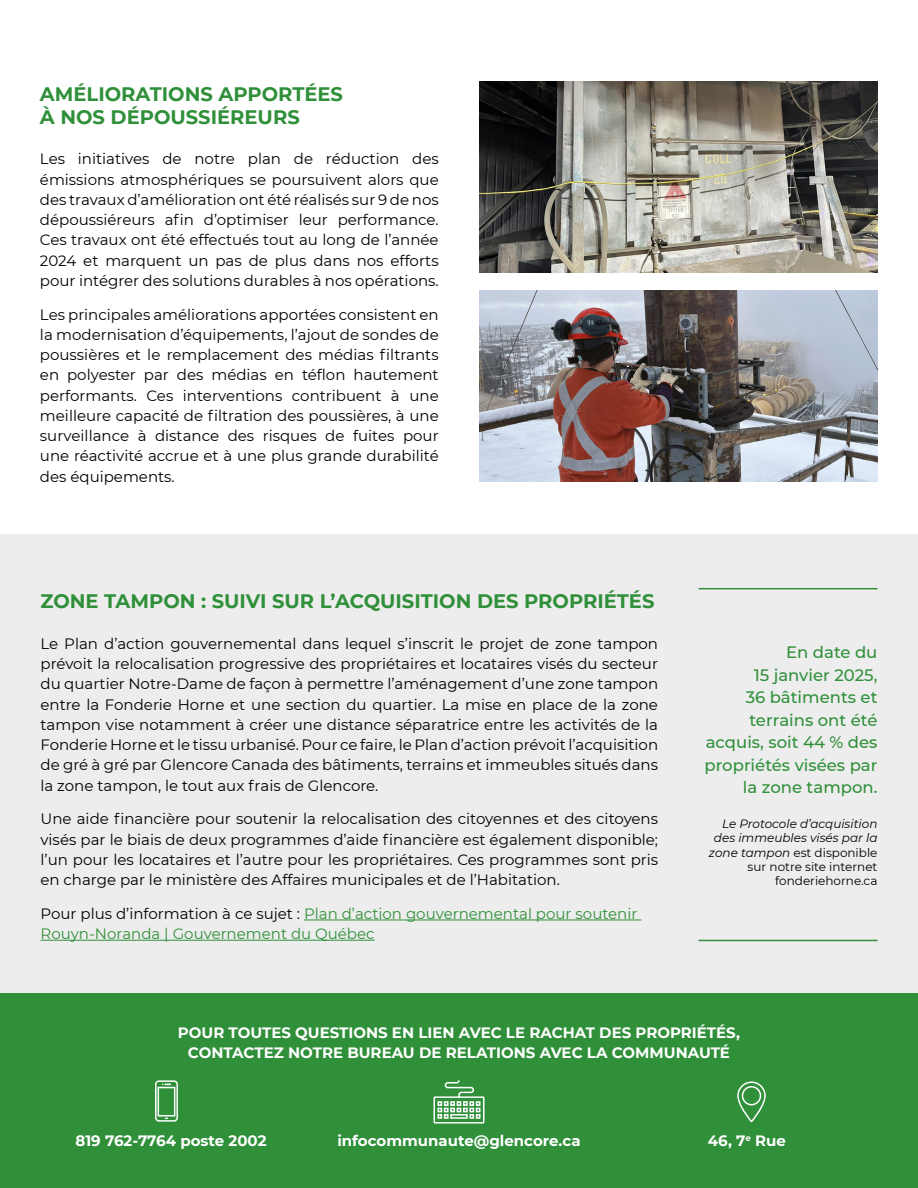
<style>
.page{position:relative;width:918px;height:1188px;background:#fff}
.page>*{position:absolute;margin:0;border:0;box-sizing:border-box;transform-origin:0 0}
.Titres{font:700 19.5px/23.4px "Montserrat";color:#30903a}
.courant{font:500 16.5px/22.5px "Montserrat";color:#30903a;text-align:right}
.courant-2{font:15px/20.2px "Montserrat";color:#000;text-align:justify}
.courant-3{font:700 15px/20.2px "Montserrat";color:#fff;text-align:center}
.courant-4{font:15px/20.2px "Montserrat";color:#30903a}
.courant-5{font:italic 12px/14.4px "Montserrat";color:#000;text-align:right}
.s1{color:#000}
.s2{font-style:normal}
</style>
<div class="page">
<div style="left:0;top:534px;width:918px;height:654px;background:#ededed"></div>
<div style="left:0;top:994px;width:918px;height:194px;background:#30903a"></div>
<svg style="left:737px;top:1081px;width:29px;height:42px"></svg>
<svg style="left:433px;top:1080px;width:52px;height:44px"></svg>
<svg style="left:155px;top:1080px;width:23px;height:42px"></svg>
<img style="left:479px;top:291px;width:399px;height:191px">
<hr style="left:304px;top:920px;width:337px;height:1px;background:#30903a">
<hr style="left:40px;top:940px;width:335px;height:1px;background:#30903a">
<hr style="left:699px;top:588px;width:179px;height:1px;background:#30903a">
<hr style="left:699px;top:940px;width:179px;height:1px;background:#30903a">
<img style="left:479px;top:82px;width:399px;height:191px">
<p class="Titres" style="left:40px;top:81px;width:305px">AMÉLIORATIONS APPORTÉES<br>À NOS DÉPOUSSIÉREURS</p>
<p class="courant-2" style="left:40px;top:148px;width:400px">Les initiatives de notre plan de réduction des émissions atmosphériques se poursuivent alors que des travaux d’amélioration ont été réalisés sur 9 de nos dépoussiéreurs afin d’optimiser leur performance.<br>Ces travaux ont été effectués tout au long de l’année 2024 et marquent un pas de plus dans nos efforts pour intégrer des solutions durables à nos opérations.</p>
<p class="courant-2" style="left:40px;top:304px;width:400px">Les principales améliorations apportées consistent en la modernisation d’équipements, l’ajout de sondes de poussières et le remplacement des médias filtrants en polyester par des médias en téflon hautement performants. Ces interventions contribuent à une meilleure capacité de filtration des poussières, à une surveillance à distance des risques de fuites pour une réactivité accrue et à une plus grande durabilité des équipements.</p>
<p class="Titres" style="left:40px;top:589px;width:615px">ZONE TAMPON : SUIVI SUR L’ACQUISITION DES PROPRIÉTÉS</p>
<p class="courant-2" style="left:40px;top:633px;width:619px">Le Plan d’action gouvernemental dans lequel s’inscrit le projet de zone tampon prévoit la relocalisation progressive des propriétaires et locataires visés du secteur du quartier Notre-Dame de façon à permettre l’aménagement d’une zone tampon entre la Fonderie Horne et une section du quartier. La mise en place de la zone tampon vise notamment à créer une distance séparatrice entre les activités de la Fonderie Horne et le tissu urbanisé. Pour ce faire, le Plan d’action prévoit l’acquisition de gré à gré par Glencore Canada des bâtiments, terrains et immeubles situés dans la zone tampon, le tout aux frais de Glencore.</p>
<p class="courant-2" style="left:40px;top:808px;width:619px">Une aide financière pour soutenir la relocalisation des citoyennes et des citoyens visés par le biais de deux programmes d’aide financière est également disponible; l’un pour les locataires et l’autre pour les propriétaires. Ces programmes sont pris en charge par le ministère des Affaires municipales et de l’Habitation.</p>
<p class="courant-4" style="left:40px;top:903px;width:599px"><span class="s1">Pour plus d’information à ce sujet :</span> Plan d’action gouvernemental pour soutenir<br>Rouyn-Noranda | Gouvernement du Québec</p>
<p class="courant" style="left:704px;top:640px;width:175px">En date du<br>15 janvier 2025,<br>36 bâtiments et terrains ont été acquis, soit 44 % des propriétés visées par la zone tampon.</p>
<p class="courant-5" style="left:709px;top:816px;width:170px">Le Protocole d’acquisition des immeubles visés par la zone tampon <span class="s2">est disponible sur notre site internet fonderiehorne.ca</span></p>
<p class="courant-3" style="left:178px;top:1021px;width:564px">POUR TOUTES QUESTIONS EN LIEN AVEC LE RACHAT DES PROPRIÉTÉS,<br>CONTACTEZ NOTRE BUREAU DE RELATIONS AVEC LA COMMUNAUTÉ</p>
<p class="courant-3" style="left:75px;top:1129px;width:193px">819 762-7764 poste 2002</p>
<p class="courant-3" style="left:337px;top:1129px;width:245px">infocommunaute@glencore.ca</p>
<p class="courant-3" style="left:708px;top:1129px;width:80px">46, 7<sup>e</sup> Rue</p>
</div>
